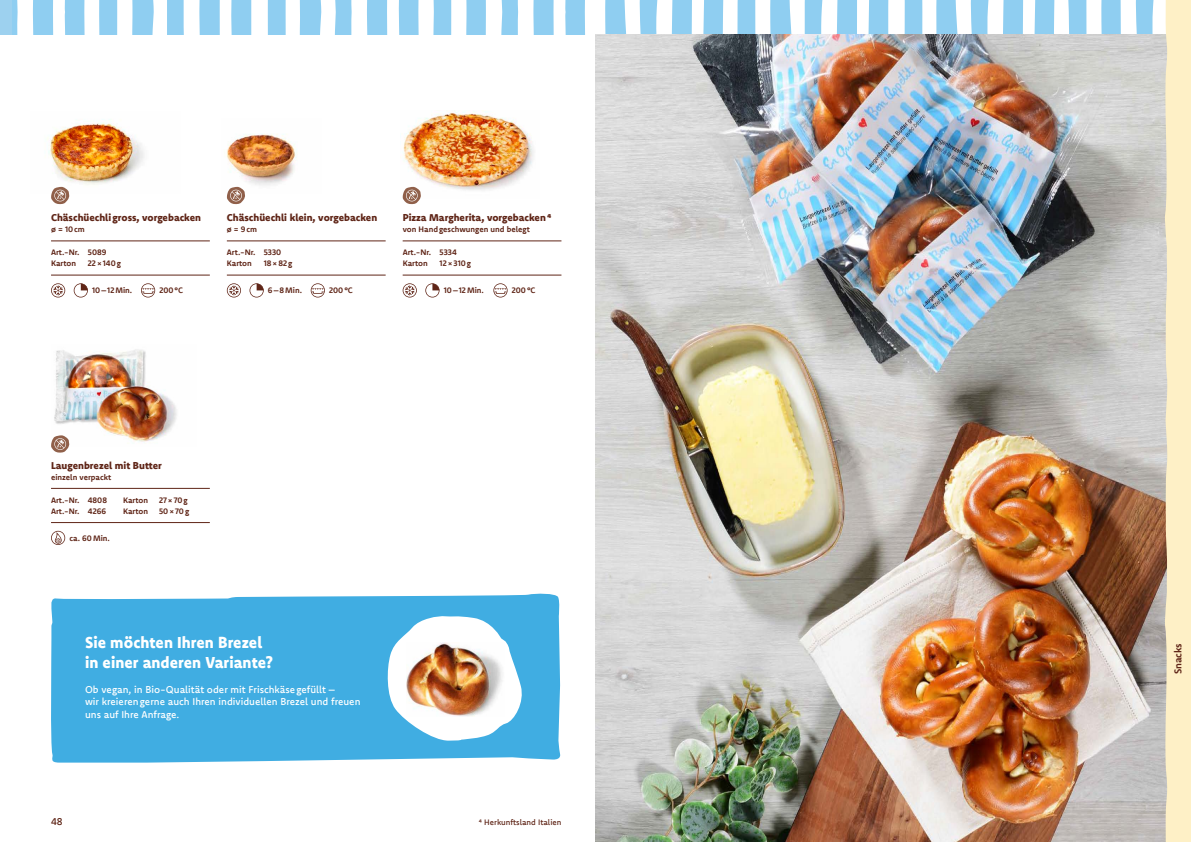
<style>
.page{position:relative;width:1191px;height:842px;background:#fff}
.page>*{position:absolute;margin:0;border:0;box-sizing:border-box;transform-origin:0 0}
.t1{font:800 16px/20px "Komet";letter-spacing:.005em;color:#fff;scale:.96 1}
.t2{font:500 10px/12.5px "Komet";color:#fff}
.t3{font:800 10px "Komet";color:#5f2517}
.t4{font:700 10px "Komet";color:#5f2517}
.t5{font:500 10px "Komet";color:#5f2517}
.t6{font:700 8px/11px "Komet";color:#5f2517}
.t7{font:500 8px "Komet";color:#5f2517}
</style>
<div class="page">
<img style="left:54px;top:349px;width:123px;height:96px">
<img style="left:47px;top:119px;width:97px;height:68px">
<img style="left:227px;top:134px;width:69px;height:53px">
<img style="left:402px;top:111px;width:132px;height:88px">
<div style="left:51px;top:593px;width:510px;height:170px;background:#40ade2"></div>
<svg style="left:386px;top:615px;width:139px;height:126px"></svg>
<img style="left:407px;top:642px;width:97px;height:74px">
<svg style="left:51px;top:435px;width:18px;height:18px"></svg>
<svg style="left:51px;top:187px;width:18px;height:17px"></svg>
<svg style="left:227px;top:187px;width:18px;height:17px"></svg>
<svg style="left:403px;top:187px;width:18px;height:17px"></svg>
<hr style="left:51px;top:488px;width:159px;height:1px;background:#5f2517">
<hr style="left:51px;top:522px;width:159px;height:1px;background:#5f2517">
<hr style="left:51px;top:241px;width:159px;height:1px;background:#5f2517">
<hr style="left:51px;top:275px;width:159px;height:1px;background:#5f2517">
<hr style="left:227px;top:241px;width:159px;height:1px;background:#5f2517">
<hr style="left:227px;top:275px;width:159px;height:1px;background:#5f2517">
<hr style="left:403px;top:241px;width:158px;height:1px;background:#5f2517">
<hr style="left:403px;top:275px;width:158px;height:1px;background:#5f2517">
<svg style="left:51px;top:531px;width:14px;height:14px"></svg>
<svg style="left:51px;top:283px;width:14px;height:14px"></svg>
<svg style="left:227px;top:283px;width:14px;height:14px"></svg>
<svg style="left:403px;top:283px;width:14px;height:14px"></svg>
<svg style="left:141px;top:283px;width:14px;height:14px"></svg>
<svg style="left:311px;top:283px;width:14px;height:14px"></svg>
<svg style="left:493px;top:283px;width:14px;height:14px"></svg>
<svg style="left:74px;top:283px;width:14px;height:14px"></svg>
<svg style="left:249px;top:283px;width:15px;height:14px"></svg>
<svg style="left:425px;top:283px;width:14px;height:14px"></svg>
<svg style="left:367px;top:0;width:21px;height:34px"></svg>
<svg style="left:335px;top:0;width:17px;height:34px"></svg>
<svg style="left:565px;top:0;width:20px;height:34px"></svg>
<svg style="left:501px;top:0;width:17px;height:34px"></svg>
<svg style="left:33px;top:0;width:21px;height:34px"></svg>
<svg style="left:466px;top:0;width:20px;height:34px"></svg>
<svg style="left:533px;top:0;width:21px;height:34px"></svg>
<svg style="left:433px;top:0;width:19px;height:34px"></svg>
<svg style="left:399px;top:0;width:20px;height:34px"></svg>
<svg style="left:132px;top:0;width:22px;height:34px"></svg>
<svg style="left:11px;top:0;width:7px;height:34px"></svg>
<svg style="left:65px;top:0;width:20px;height:34px"></svg>
<svg style="left:300px;top:0;width:22px;height:34px"></svg>
<svg style="left:99px;top:0;width:19px;height:34px"></svg>
<svg style="left:267px;top:0;width:19px;height:34px"></svg>
<svg style="left:231px;top:0;width:21px;height:34px"></svg>
<svg style="left:199px;top:0;width:21px;height:34px"></svg>
<svg style="left:167px;top:0;width:17px;height:34px"></svg>
<svg style="left:1003px;top:0;width:21px;height:34px"></svg>
<svg style="left:970px;top:0;width:19px;height:34px"></svg>
<svg style="left:1135px;top:0;width:19px;height:34px"></svg>
<svg style="left:671px;top:0;width:21px;height:34px"></svg>
<svg style="left:1101px;top:0;width:20px;height:34px"></svg>
<svg style="left:1068px;top:0;width:19px;height:34px"></svg>
<svg style="left:1034px;top:0;width:21px;height:34px"></svg>
<svg style="left:770px;top:0;width:22px;height:34px"></svg>
<svg style="left:605px;top:0;width:22px;height:34px"></svg>
<svg style="left:639px;top:0;width:19px;height:34px"></svg>
<svg style="left:703px;top:0;width:21px;height:34px"></svg>
<svg style="left:936px;top:0;width:22px;height:34px"></svg>
<svg style="left:737px;top:0;width:19px;height:34px"></svg>
<svg style="left:904px;top:0;width:19px;height:34px"></svg>
<svg style="left:868px;top:0;width:21px;height:34px"></svg>
<svg style="left:836px;top:0;width:21px;height:34px"></svg>
<svg style="left:804px;top:0;width:19px;height:34px"></svg>
<div style="left:0;top:0;width:11px;height:34px;background:#9dd1ef"></div>
<img style="left:595px;top:34px;width:569px;height:808px">
<svg style="left:1164px;top:0;width:27px;height:842px;background:#f9ebc5"></svg>
<p class="t3" style="left:51px;top:211px;width:151px">Chäschüechligross, vorgebacken</p>
<p class="t6" style="left:51px;top:224px;width:35px">ø = 10cm</p>
<p class="t3" style="left:227px;top:211px;width:152px">Chäschüechli klein, vorgebacken</p>
<p class="t6" style="left:227px;top:224px;width:32px">ø = 9cm</p>
<p class="t3" style="left:403px;top:211px;width:150px">Pizza Margherita, vorgebacken4</p>
<p class="t6" style="left:403px;top:224px;width:129px">von Handgeschwungen und belegt</p>
<p class="t6" style="left:51px;top:247px;width:57px">Art.-Nr. 5089<br>Karton</p>
<p class="t6" style="left:88px;top:258px;width:35px">22×140g</p>
<p class="t6" style="left:227px;top:247px;width:56px">Art.-Nr. 5330<br>Karton</p>
<p class="t6" style="left:264px;top:258px;width:30px">18×82g</p>
<p class="t6" style="left:403px;top:247px;width:56px">Art.-Nr. 5334<br>Karton</p>
<p class="t6" style="left:439px;top:258px;width:33px">12×310g</p>
<p class="t6" style="left:92px;top:285px;width:42px">10–12Min.</p>
<p class="t6" style="left:159px;top:285px;width:25px">200°C</p>
<p class="t6" style="left:268px;top:285px;width:36px">6–8Min.</p>
<p class="t6" style="left:329px;top:285px;width:25px">200°C</p>
<p class="t6" style="left:444px;top:285px;width:42px">10–12Min.</p>
<p class="t6" style="left:512px;top:285px;width:25px">200°C</p>
<p class="t3" style="left:51px;top:459px;width:112px">Laugenbrezel mit Butter</p>
<p class="t6" style="left:51px;top:471px;width:62px">einzeln verpackt</p>
<p class="t6" style="left:51px;top:494px;width:58px">Art.-Nr. 4808</p>
<p class="t6" style="left:123px;top:494px;width:27px">Karton</p>
<p class="t6" style="left:159px;top:494px;width:30px">27×70g</p>
<p class="t6" style="left:51px;top:505px;width:57px">Art.-Nr. 4266</p>
<p class="t6" style="left:123px;top:505px;width:27px">Karton</p>
<p class="t6" style="left:159px;top:505px;width:32px">50×70g</p>
<p class="t6" style="left:69px;top:532px;width:42px">ca. 60Min.</p>
<h1 class="t1" style="left:85px;top:632px;width:197px">Sie möchten Ihren Brezel in einer anderen Variante?</h1>
<p class="t2" style="left:85px;top:683px;width:277px">Ob vegan, in Bio-Qualität oder mit Frischkäsegefüllt –<br>wir kreierengerne auch Ihren individuellen Brezel und freuen uns auf Ihre Anfrage.</p>
<p class="t5" style="left:51px;top:815px;width:13px">48</p>
<p class="t7" style="left:479px;top:817px;width:84px">4 Herkunftsland Italien</p>
<p class="t4" style="left:1171px;top:674px;width:33px;rotate:-90deg">Snacks</p>
</div>
